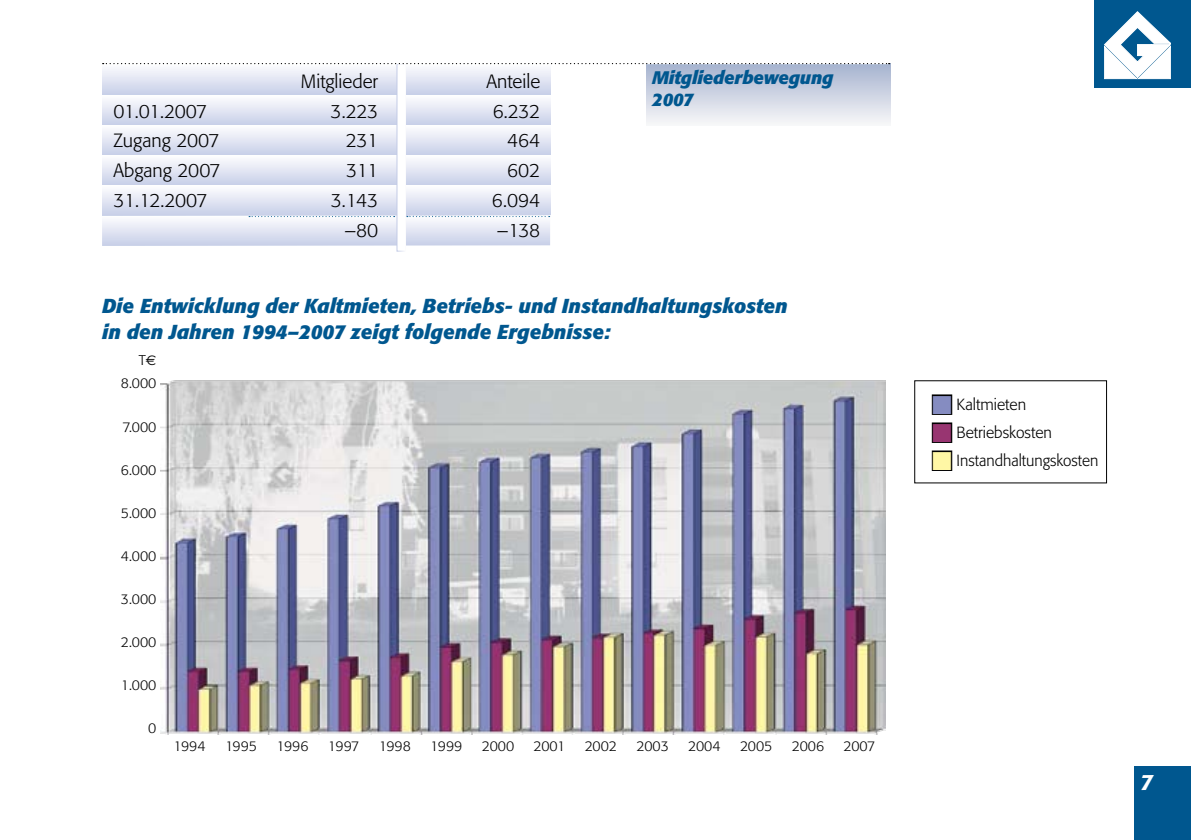
<style>
.page{position:relative;width:1191px;height:840px;background:#fff}
.page>*{position:absolute;margin:0;border:0;box-sizing:border-box;transform-origin:0 0}
.t1{font:italic 700 20px/26px "Formata";color:#00578f}
.t2{font:300 19px "Formata";color:#000}
.t3{font:italic 700 18px/22px "Formata";letter-spacing:-.01em;color:#00578f}
.t4{font:300 16px "Formata";color:#000}
.t5{font:300 16px "Formata";color:#000;scale:.96 1}
.t6{font:300 14px/23px "Formata";color:#000;text-align:right}
.s1{font-family:"Euro Sans";font-weight:400}
.s2{color:#858cc1}
.s3{color:#983571}
.s4{color:#fff7a5}
</style>
<div class="page">
<div style="left:1134px;top:765px;width:57px;height:74px;background:#00578f"></div>
<div style="left:1094px;top:0;width:97px;height:88px;background:#00578f"></div>
<svg style="left:1104px;top:11px;width:66px;height:68px"></svg>
<img style="left:161px;top:380px;width:725px;height:354px">
<svg style="left:102px;top:64px;width:448px;height:31px"></svg>
<div style="left:102px;top:96px;width:448px;height:30px;background:linear-gradient(to bottom,#fdfcfe,#c8d0e8)"></div>
<div style="left:102px;top:126px;width:448px;height:30px;background:linear-gradient(to bottom,#fdfcfe,#c8d0e8)"></div>
<div style="left:102px;top:156px;width:448px;height:30px;background:linear-gradient(to bottom,#fdfcfe,#c8d0e8)"></div>
<div style="left:102px;top:186px;width:448px;height:30px;background:linear-gradient(to bottom,#fdfdfe,#c8cfe8)"></div>
<div style="left:397px;top:64px;width:8px;height:187px;background:#fff"></div>
<div style="left:397px;top:64px;width:8px;height:187px;border:1px solid #fff"></div>
<div style="left:646px;top:64px;width:244px;height:61px;background:linear-gradient(to bottom,#a5b3cf,#f7f7f8)"></div>
<svg style="left:102px;top:215px;width:449px;height:31px"></svg>
<div style="left:931px;top:394px;width:21px;height:20px;border:2px solid #000"></div>
<div style="left:931px;top:422px;width:21px;height:20px;border:2px solid #000"></div>
<div style="left:931px;top:450px;width:21px;height:20px;border:2px solid #000"></div>
<div style="left:914px;top:380px;width:193px;height:103px;border:1px solid #000"></div>
<svg style="left:103px;top:63px;width:786px;height:1px"></svg>
<p class="t2" style="left:301px;top:70px;width:79px">Mitglieder</p>
<p class="t2" style="left:486px;top:70px;width:55px">Anteile</p>
<p class="t2" style="left:113px;top:100px;width:95px">01.01.2007</p>
<p class="t2" style="left:331px;top:100px;width:49px">3.223</p>
<p class="t2" style="left:493px;top:100px;width:49px">6.232</p>
<p class="t2" style="left:113px;top:129px;width:108px">Zugang 2007</p>
<p class="t2" style="left:346px;top:129px;width:34px">231</p>
<p class="t2" style="left:507px;top:129px;width:35px">464</p>
<p class="t2" style="left:113px;top:159px;width:109px">Abgang 2007</p>
<p class="t2" style="left:346px;top:159px;width:34px">311</p>
<p class="t2" style="left:507px;top:159px;width:35px">602</p>
<p class="t2" style="left:113px;top:189px;width:96px">31.12.2007</p>
<p class="t2" style="left:331px;top:189px;width:49px">3.143</p>
<p class="t2" style="left:492px;top:189px;width:50px">6.094</p>
<p class="t2" style="left:345px;top:219px;width:35px">–80</p>
<p class="t2" style="left:497px;top:219px;width:45px">–138</p>
<p class="t3" style="left:652px;top:66px;width:183px">Mitgliederbewegung<br>2007</p>
<p class="t1" style="left:102px;top:292px;width:687px">Die Entwicklung der Kaltmieten, Betriebs- und Instandhaltungskosten in den Jahren 1994–2007 zeigt folgende Ergebnisse:</p>
<p class="t6" style="left:121px;top:349px;width:37px">T<span class="s1">e<br></span>8.000</p>
<p class="t6" style="left:123px;top:415px;width:35px">7.000</p>
<p class="t6" style="left:121px;top:458px;width:37px">6.000</p>
<p class="t6" style="left:121px;top:501px;width:37px">5.000</p>
<p class="t6" style="left:121px;top:544px;width:37px">4.000</p>
<p class="t6" style="left:121px;top:587px;width:37px">3.000</p>
<p class="t6" style="left:121px;top:630px;width:37px">2.000</p>
<p class="t6" style="left:121px;top:673px;width:37px">1.000</p>
<p class="t6" style="left:148px;top:716px;width:10px">0</p>
<p class="t6" style="left:173px;top:734px;width:34px">1994</p>
<p class="t6" style="left:225px;top:734px;width:34px">1995</p>
<p class="t6" style="left:276px;top:734px;width:34px">1996</p>
<p class="t6" style="left:328px;top:734px;width:33px">1997</p>
<p class="t6" style="left:379px;top:734px;width:34px">1998</p>
<p class="t6" style="left:430px;top:734px;width:34px">1999</p>
<p class="t6" style="left:482px;top:734px;width:34px">2000</p>
<p class="t6" style="left:533px;top:734px;width:33px">2001</p>
<p class="t6" style="left:585px;top:734px;width:34px">2002</p>
<p class="t6" style="left:636px;top:734px;width:34px">2003</p>
<p class="t6" style="left:688px;top:734px;width:34px">2004</p>
<p class="t6" style="left:740px;top:734px;width:34px">2005</p>
<p class="t6" style="left:791px;top:734px;width:34px">2006</p>
<p class="t6" style="left:843px;top:734px;width:33px">2007</p>
<p class="t4" style="left:932px;top:394px;width:96px"><span class="s2">■</span> Kaltmieten</p>
<p class="t4" style="left:932px;top:422px;width:121px"><span class="s3">■</span> Betriebskosten</p>
<p class="t5" style="left:932px;top:450px;width:175px"><span class="s4">■</span> Instandhaltungskosten</p>
</div>
